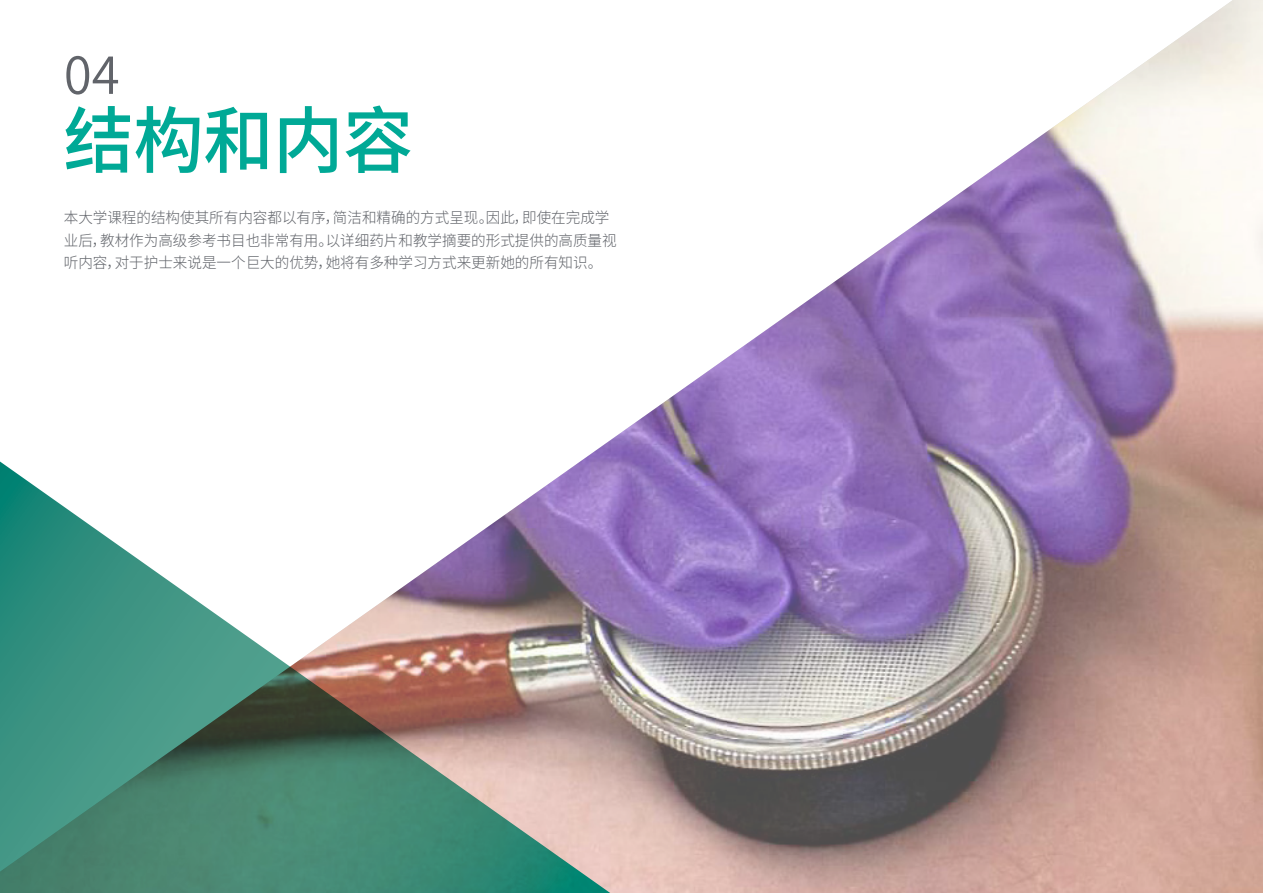
<style>
.page{position:relative;width:1263px;height:893px;background:#fff}
.page>*{position:absolute;margin:0;border:0;box-sizing:border-box;transform-origin:0 0}
.t1{font:500 72px "Source Han Sans CN";color:#00a996}
.t2{font:52.5px "Source Han Sans CN";color:#61646a}
.t3{font:300 15px/22.5px "Source Han Sans CN";color:#61646a}
</style>
<div class="page">
<img style="left:602px;top:0;width:661px;height:893px">
<svg style="left:0;top:446px;width:640px;height:447px"></svg>
<h2 class="t2" style="left:64px;top:45px;width:57px">04</h2>
<h1 class="t1" style="left:64px;top:100px;width:351px">结构和内容</h1>
<p class="t3" style="left:64px;top:207px;width:554px">本大学课程的结构使其所有内容都以有序，简洁和精确的方式呈现。因此，即使在完成学业后，教材作为高级参考书目也非常有用。以详细药片和教学摘要的形式提供的高质量视听内容，对于护士来说是一个巨大的优势，她将有多种学习方式来更新她的所有知识。</p>
</div>
